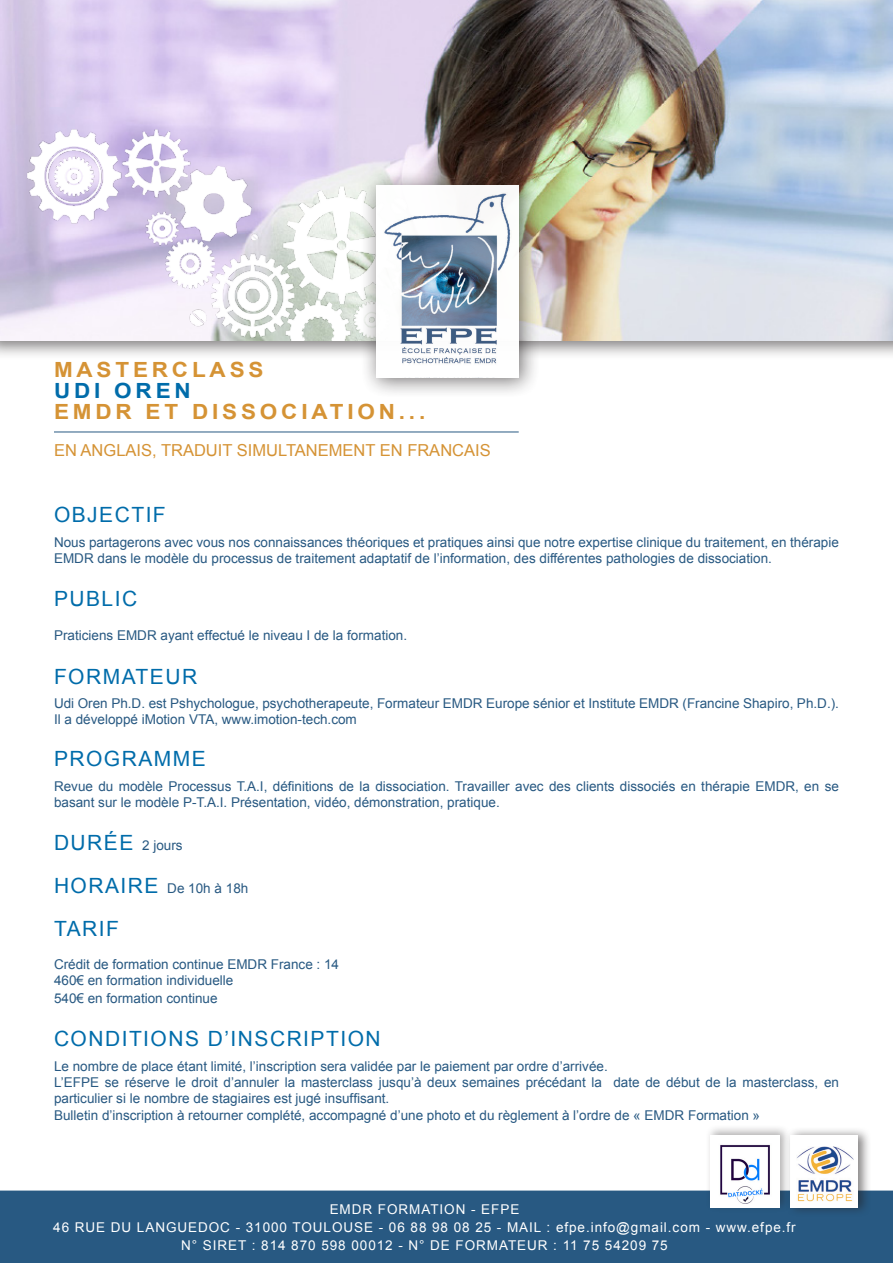
<style>
.page{position:relative;width:893px;height:1263px;background:#fff}
.page>*{position:absolute;margin:0;border:0;box-sizing:border-box;transform-origin:0 0}
.sous_titre{font:21px "Arial";letter-spacing:.07em;color:#006caa}
.titre{font:700 20.85px "Arial";letter-spacing:.17em;color:#d59335;scale:1.08 1}
.Style_de_paragraphe{font:700 20.85px "Arial";letter-spacing:.17em;color:#006caa;scale:1.08 1}
.Style_de_paragraphe-2{font:16.5px "Arial";color:#d59335}
.sous_titre-2{font:13.5px/16.2px "Arial";color:#285982}
.TEXTE-OK{font:13.5px/16.2px "Arial";color:#285982}
.t1{font:13.5px/18px "Arial";letter-spacing:.07em;color:#fff;text-align:center}
.s1{font-size:21px;color:#006caa}
</style>
<div class="page">
<div style="left:0;top:1191px;width:893px;height:72px;background:#285982"></div>
<div style="left:0;top:0;width:893px;height:360px;background:#231f20;opacity:.57"></div>
<img style="left:0;top:0;width:893px;height:340px">
<img style="left:1px;top:30px;width:482px;height:310px">
<div style="left:360px;top:169px;width:181px;height:230px;background:#231f20;opacity:.64"></div>
<div style="left:376px;top:185px;width:143px;height:192px;background:#fff"></div>
<img style="left:384px;top:192px;width:127px;height:172px">
<hr style="left:54px;top:432px;width:465px;height:1px;background:#285982">
<div style="left:785px;top:1127px;width:86px;height:90px;background:#231f20;opacity:.55"></div>
<div style="left:790px;top:1135px;width:68px;height:73px;background:#fff"></div>
<img style="left:797px;top:1146px;width:57px;height:56px">
<div style="left:705px;top:1124px;width:86px;height:89px;background:#231f20;opacity:.36"></div>
<div style="left:710px;top:1135px;width:70px;height:73px;background:#fff"></div>
<img style="left:720px;top:1144px;width:50px;height:60px">
<p class="titre" style="left:54px;top:356px;width:195px">MASTERCLASS</p>
<p class="Style_de_paragraphe" style="left:54px;top:377px;width:128px">UDI OREN</p>
<p class="titre" style="left:54px;top:398px;width:345px">EMDR ET DISSOCIATION...</p>
<p class="Style_de_paragraphe-2" style="left:54px;top:440px;width:438px">EN ANGLAIS, TRADUIT SIMULTANEMENT EN FRANCAIS</p>
<p class="sous_titre" style="left:54px;top:501px;width:113px">OBJECTIF</p>
<p class="sous_titre-2" style="left:54px;top:534px;width:786px">Nous partagerons avec vous nos connaissances théoriques et pratiques ainsi que notre expertise clinique du traitement, en thérapie<br>EMDR dans le modèle du processus de traitement adaptatif de l’information, des différentes pathologies de dissociation.</p>
<p class="sous_titre" style="left:54px;top:585px;width:85px">PUBLIC</p>
<p class="sous_titre-2" style="left:54px;top:628px;width:355px">Praticiens EMDR ayant effectué le niveau I de la formation.</p>
<p class="sous_titre" style="left:54px;top:662px;width:145px">FORMATEUR</p>
<p class="TEXTE-OK" style="left:54px;top:695px;width:786px">Udi Oren Ph.D. est Pshychologue, psychotherapeute, Formateur EMDR Europe sénior et Institute EMDR (Francine Shapiro, Ph.D.).</p>
<p class="TEXTE-OK" style="left:54px;top:712px;width:304px">Il a développé iMotion VTA, www.imotion-tech.com</p>
<p class="sous_titre" style="left:54px;top:745px;width:153px">PROGRAMME</p>
<p class="sous_titre-2" style="left:54px;top:778px;width:786px">Revue du modèle Processus T.A.I, définitions de la dissociation. Travailler avec des clients dissociés en thérapie EMDR, en se basant sur le modèle P-T.A.I. Présentation, vidéo, démonstration, pratique.</p>
<p class="sous_titre-2" style="left:54px;top:837px;width:130px"><span class="s1">DURÉE</span> 2 jours</p>
<p class="sous_titre-2" style="left:54px;top:880px;width:196px"><span class="s1">HORAIRE</span> De 10h à 18h</p>
<p class="sous_titre" style="left:54px;top:915px;width:66px">TARIF</p>
<p class="sous_titre-2" style="left:54px;top:956px;width:287px">Crédit de formation continue EMDR France : 14</p>
<p class="sous_titre-2" style="left:54px;top:972px;width:181px">460€ en formation individuelle</p>
<p class="sous_titre-2" style="left:54px;top:990px;width:165px">540€ en formation continue</p>
<p class="sous_titre" style="left:54px;top:1025px;width:328px">CONDITIONS D’INSCRIPTION</p>
<p class="TEXTE-OK" style="left:54px;top:1058px;width:555px">Le nombre de place étant limité, l’inscription sera validée par le paiement par ordre d’arrivée.</p>
<p class="TEXTE-OK" style="left:54px;top:1074px;width:786px">L’EFPE se réserve le droit d’annuler la masterclass jusqu’à deux semaines précédant la date de début de la masterclass, en particulier si le nombre de stagiaires est jugé insuffisant.</p>
<p class="TEXTE-OK" style="left:54px;top:1107px;width:708px">Bulletin d’inscription à retourner complété, accompagné d’une photo et du règlement à l’ordre de « EMDR Formation »</p>
<p class="t1" style="left:53px;top:1200px;width:744px">EMDR FORMATION - EFPE<br>46 RUE DU LANGUEDOC - 31000 TOULOUSE - 06 88 98 08 25 - MAIL : efpe.info@gmail.com - www.efpe.fr<br>N° SIRET : 814 870 598 00012 - N° DE FORMATEUR : 11 75 54209 75</p>
</div>
